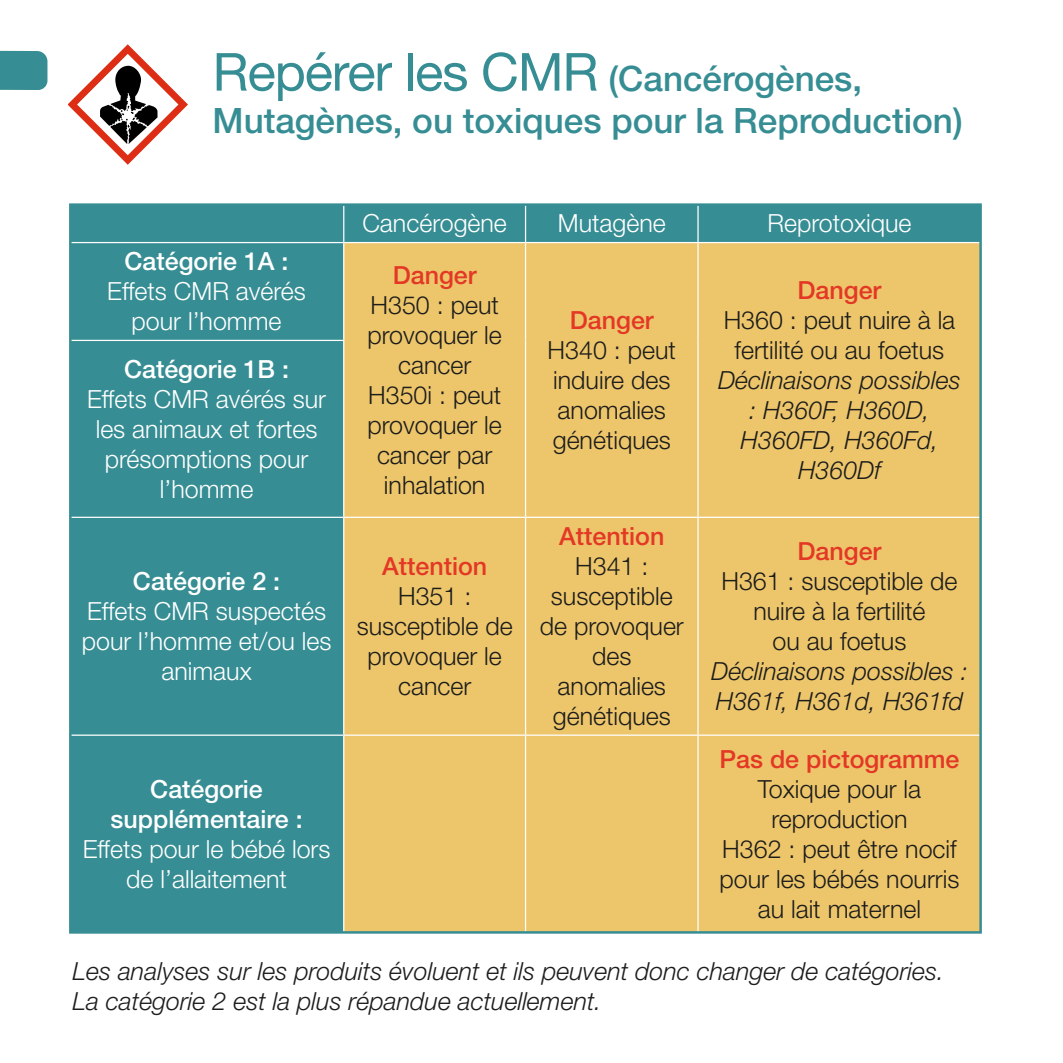
<style>
.page{position:relative;width:1063px;height:1063px;background:#fff}
.page>*{position:absolute;margin:0;border:0;box-sizing:border-box;transform-origin:0 0}
.t1{font:500 35px/42px "Helvetica Neue LT Std";color:#368d93}
.t2{font:300 25px/30px "Helvetica Neue LT Std";color:#1d1d1b;text-align:center}
.t3{font:italic 300 25px/30px "Helvetica Neue LT Std";color:#1d1d1b}
.t4{font:300 25px/30px "Helvetica Neue LT Std";color:#fff;text-align:center}
.t5{font:500 25px/30px "Helvetica Neue LT Std";color:#fff;text-align:center}
.t6{font:500 25px "Helvetica Neue LT Std";color:#e33825}
.s1{font-weight:400;font-size:52.5px}
</style>
<div class="page">
<div style="left:72px;top:206px;width:907px;height:725px;background:#368d93"></div>
<div style="left:344px;top:243px;width:635px;height:688px;background:#edc66c"></div>
<hr style="left:343px;top:205px;width:1px;height:37px;background:#fff">
<hr style="left:525px;top:205px;width:1px;height:37px;background:#fff">
<hr style="left:697px;top:205px;width:2px;height:37px;background:#fff">
<hr style="left:69px;top:242px;width:275px;height:1px;background:#fff">
<hr style="left:344px;top:242px;width:182px;height:1px;background:#fff">
<hr style="left:343px;top:243px;width:1px;height:97px;background:#fff">
<hr style="left:526px;top:242px;width:172px;height:1px;background:#fff">
<hr style="left:525px;top:243px;width:1px;height:97px;background:#fff">
<hr style="left:698px;top:242px;width:283px;height:1px;background:#fff">
<hr style="left:697px;top:243px;width:2px;height:97px;background:#fff">
<hr style="left:69px;top:340px;width:275px;height:1px;background:#fff">
<hr style="left:343px;top:341px;width:1px;height:176px;background:#fff">
<hr style="left:525px;top:340px;width:1px;height:177px;background:#fff">
<hr style="left:697px;top:340px;width:2px;height:177px;background:#fff">
<hr style="left:69px;top:517px;width:275px;height:1px;background:#fff">
<hr style="left:344px;top:517px;width:182px;height:1px;background:#fff">
<hr style="left:343px;top:518px;width:1px;height:217px;background:#fff">
<hr style="left:526px;top:517px;width:172px;height:1px;background:#fff">
<hr style="left:525px;top:518px;width:1px;height:217px;background:#fff">
<hr style="left:698px;top:517px;width:283px;height:1px;background:#fff">
<hr style="left:697px;top:518px;width:2px;height:217px;background:#fff">
<hr style="left:69px;top:735px;width:275px;height:1px;background:#fff">
<hr style="left:344px;top:735px;width:182px;height:1px;background:#fff">
<hr style="left:343px;top:736px;width:1px;height:197px;background:#fff">
<hr style="left:526px;top:735px;width:172px;height:1px;background:#fff">
<hr style="left:525px;top:736px;width:1px;height:197px;background:#fff">
<hr style="left:698px;top:735px;width:283px;height:1px;background:#fff">
<hr style="left:697px;top:736px;width:2px;height:197px;background:#fff">
<svg style="left:68px;top:44px;width:120px;height:121px"></svg>
<div style="left:0;top:51px;width:47px;height:39px;background:#368d93"></div>
<h1 class="t1" style="left:213px;top:57px;width:752px"><span class="s1">Repérer les CMR</span> (Cancérogènes,<br>Mutagènes, ou toxiques pour la Reproduction)</h1>
<p class="t5" style="left:125px;top:246px;width:165px">Catégorie 1A :</p>
<p class="t4" style="left:107px;top:276px;width:200px">Effets CMR avérés pour l’homme</p>
<p class="t5" style="left:124px;top:354px;width:166px">Catégorie 1B :</p>
<p class="t4" style="left:87px;top:383px;width:240px">Effets CMR avérés sur les animaux et fortes présomptions pour l’homme</p>
<p class="t5" style="left:133px;top:566px;width:149px">Catégorie 2 :</p>
<p class="t4" style="left:82px;top:596px;width:251px">Effets CMR suspectés pour l’homme et/ou les animaux</p>
<p class="t5" style="left:110px;top:774px;width:194px">Catégorie supplémentaire :</p>
<p class="t4" style="left:83px;top:834px;width:249px">Effets pour le bébé lors de l’allaitement</p>
<p class="t4" style="left:362px;top:208px;width:146px">Cancérogène</p>
<p class="t4" style="left:558px;top:208px;width:109px">Mutagène</p>
<p class="t4" style="left:767px;top:208px;width:146px">Reprotoxique</p>
<p class="t6" style="left:393px;top:260px;width:85px">Danger</p>
<p class="t2" style="left:368px;top:289px;width:136px">H350 : peut provoquer le cancer<br>H350i : peut provoquer le cancer par inhalation</p>
<p class="t6" style="left:382px;top:551px;width:107px">Attention</p>
<p class="t2" style="left:357px;top:581px;width:158px">H351 : susceptible de provoquer le cancer</p>
<p class="t6" style="left:570px;top:305px;width:85px">Danger</p>
<p class="t2" style="left:548px;top:334px;width:130px;text-align:left">H340 : peut induire des anomalies génétiques</p>
<p class="t6" style="left:559px;top:521px;width:107px">Attention</p>
<p class="t2" style="left:540px;top:551px;width:146px">H341 : susceptible de provoquer des anomalies génétiques</p>
<p class="t6" style="left:798px;top:275px;width:85px">Danger</p>
<p class="t2" style="left:724px;top:304px;width:233px">H360 : peut nuire à la fertilité ou au foetus</p>
<p class="t3" style="left:718px;top:365px;width:244px;text-align:center">Déclinaisons possibles : H360F, H360D,<br>H360FD, H360Fd,<br>H360Df</p>
<p class="t6" style="left:798px;top:536px;width:85px">Danger</p>
<p class="t2" style="left:721px;top:566px;width:238px">H361 : susceptible de nuire à la fertilité<br>ou au foetus</p>
<p class="t3" style="left:711px;top:656px;width:258px">Déclinaisons possibles :<br>H361f, H361d, H361fd</p>
<p class="t6" style="left:720px;top:744px;width:241px">Pas de pictogramme</p>
<p class="t2" style="left:720px;top:774px;width:241px">Toxique pour la reproduction<br>H362 : peut être nocif pour les bébés nourris au lait maternel</p>
<p class="t3" style="left:73px;top:956px;width:873px">Les analyses sur les produits évoluent et ils peuvent donc changer de catégories.<br>La catégorie 2 est la plus répandue actuellement.</p>
</div>
